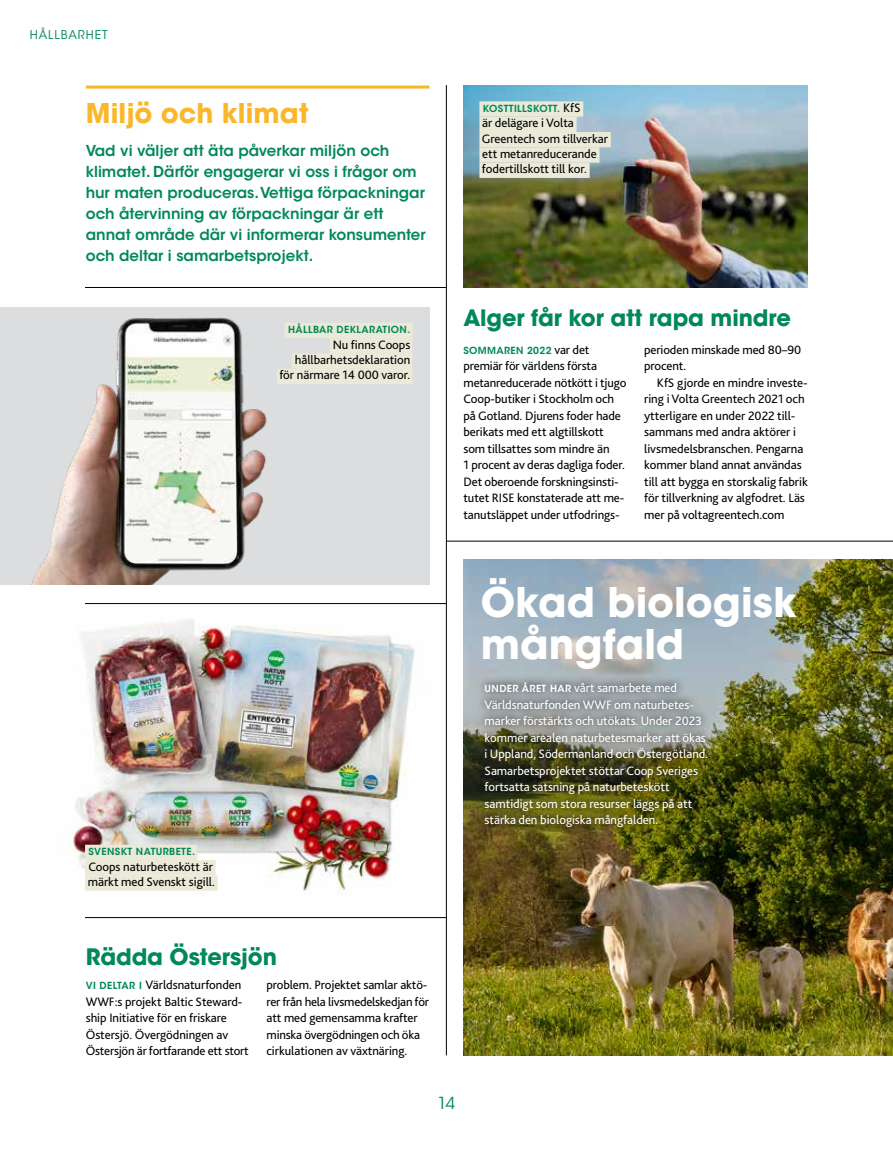
<style>
.page{position:relative;width:893px;height:1149px;background:#fff}
.page>*{position:absolute;margin:0;border:0;box-sizing:border-box;transform-origin:0 0}
.t1{font:700 40.5px/42px "ITC Avant Garde Std";color:#fff}
.t2{font:700 27px "ITC Avant Garde Std";letter-spacing:.005em;color:#fbb72b}
.t3{font:700 22.5px "ITC Avant Garde Std";letter-spacing:-.005em;color:#008957}
.t4{font:16.5px "ITC Avant Garde Std";color:#008957}
.t5{font:600 15px/21px "ITC Avant Garde Std";color:#008957}
.t6{font:12.75px/16.5px "Bliss";letter-spacing:-.01em;color:#000}
.t7{font:12.75px/16.5px "Bliss";letter-spacing:-.005em;color:#fff}
.t8{font:12px "ITC Avant Garde Std";letter-spacing:.08em;color:#008957}
.t9{font:600 9.75px "ITC Avant Garde Std";letter-spacing:.04em;color:#008957}
.s1{font-family:"Bliss";font-weight:400;font-size:12.75px;color:#000}
.s2{font-family:"ITC Avant Garde Std";font-weight:600;font-size:9.75px;color:#008957}
.s3{font-family:"ITC Avant Garde Std";font-weight:600;font-size:9.75px}
</style>
<div class="page">
<img style="left:0;top:307px;width:429px;height:277px">
<img style="left:70px;top:619px;width:345px;height:275px">
<img style="left:463px;top:560px;width:430px;height:495px">
<svg style="left:476px;top:674px;width:239px;height:162px;background:#6a6c4e"></svg>
<hr style="left:446px;top:85px;width:1px;height:969px;background:#000">
<hr style="left:447px;top:540px;width:446px;height:1px;background:#000">
<hr style="left:85px;top:917px;width:362px;height:1px;background:#000">
<hr style="left:85px;top:287px;width:362px;height:1px;background:#000">
<hr style="left:85px;top:603px;width:362px;height:1px;background:#000">
<hr style="left:86px;top:85px;width:343px;height:3px;background:#fbb72b">
<div style="left:85px;top:844px;width:112px;height:15px;background:#ebe9d8"></div>
<div style="left:85px;top:859px;width:131px;height:16px;background:#ebe9d8"></div>
<div style="left:85px;top:875px;width:133px;height:15px;background:#ebe9d8"></div>
<div style="left:285px;top:323px;width:128px;height:15px;background:#ebe9d8"></div>
<div style="left:330px;top:338px;width:82px;height:15px;background:#ebe9d8"></div>
<div style="left:292px;top:353px;width:120px;height:15px;background:#ebe9d8"></div>
<div style="left:277px;top:368px;width:135px;height:16px;background:#ebe9d8"></div>
<img style="left:463px;top:85px;width:345px;height:202px">
<div style="left:479px;top:101px;width:104px;height:16px;background:#ebe9d8"></div>
<div style="left:479px;top:117px;width:98px;height:15px;background:#ebe9d8"></div>
<div style="left:479px;top:132px;width:132px;height:15px;background:#ebe9d8"></div>
<div style="left:479px;top:147px;width:120px;height:15px;background:#ebe9d8"></div>
<div style="left:479px;top:162px;width:111px;height:16px;background:#ebe9d8"></div>
<p class="t8" style="left:30px;top:27px;width:80px">HÅLLBARHET</p>
<h2 class="t2" style="left:86px;top:95px;width:224px">Miljö och klimat</h2>
<p class="t5" style="left:86px;top:140px;width:341px">Vad vi väljer att äta påverkar miljön och klimatet. Därför engagerar vi oss i frågor om hur maten produceras. Vettiga förpackningar och återvinning av förpackningar är ett annat område där vi informerar konsumenter och deltar i samarbetsprojekt.</p>
<p class="t9" style="left:288px;top:323px;width:124px">HÅLLBAR DEKLARATION.</p>
<p class="t6" style="left:279px;top:337px;width:132px;line-height:15.3px;text-align:right">Nu finns Coops hållbarhetsdeklaration för närmare 14 000 varor.</p>
<p class="t9" style="left:483px;top:102px;width:99px">KOSTTILLSKOTT. <span class="s1">KfS</span></p>
<p class="t6" style="left:482px;top:115px;width:128px;line-height:15.3px">är delägare i Volta<br>Greentech som tillverkar ett metanreducerande fodertillskott till kor.</p>
<h3 class="t3" style="left:463px;top:303px;width:329px">Alger får kor att rapa mindre</h3>
<p class="t9" style="left:463px;top:344px;width:127px">SOMMAREN 2022 <span class="s1">var det</span></p>
<p class="t6" style="left:463px;top:357px;width:165px">premiär för världens första metanreducerade nötkött i tjugo<br>Coop-butiker i Stockholm och på Gotland. Djurens foder hade berikats med ett algtillskott som tillsattes som mindre än<br>1 procent av deras dagliga foder.<br>Det oberoende forskningsinsti&shy;tutet RISE konstaterade att me&shy;tanutsläppet under utfodrings-</p>
<p class="t6" style="left:644px;top:341px;width:159px">perioden minskade med 80–90 procent.</p>
<p class="t6" style="left:644px;top:374px;width:165px;text-indent:13px">KfS gjorde en mindre investe&shy;ring i Volta Greentech 2021 och ytterligare en under 2022 till&shy;sammans med andra aktörer i livsmedelsbranschen. Pengarna kommer bland annat användas till att bygga en storskalig fabrik för tillverkning av algfodret. Läs mer på voltagreentech.com</p>
<p class="t9" style="left:88px;top:845px;width:108px">SVENSKT NATURBETE.</p>
<p class="t6" style="left:88px;top:858px;width:129px;line-height:15.3px">Coops naturbeteskött är märkt med Svenskt sigill.</p>
<h3 class="t3" style="left:86px;top:941px;width:193px">Rädda Östersjön</h3>
<p class="t6" style="left:86px;top:976px;width:165px"><span class="s2">VI DELTAR I</span> Världsnaturfonden<br>WWF:s projekt Baltic Steward&shy;ship Initiative för en friskare<br>Östersjö. Övergödningen av<br>Östersjön är fortfarande ett stort</p>
<p class="t6" style="left:266px;top:976px;width:164px">problem. Projektet samlar aktö&shy;rer från hela livsmedelskedjan för att med gemensamma krafter minska övergödningen och öka cirkulationen av växtnäring.</p>
<p class="t4" style="left:438px;top:1092px;width:19px">14</p>
<h1 class="t1" style="left:481px;top:580px;width:318px">Ökad biologisk mångfald</h1>
<p class="t7" style="left:485px;top:679px;width:225px"><span class="s3">UNDER ÅRET HAR</span> vårt samarbete med Världsnaturfonden WWF om naturbetes&shy;marker förstärkts och utökats. Under 2023 kommer arealen naturbetesmarker att ökas i Uppland, Södermanland och Östergötland.<br>Samarbetsprojektet stöttar Coop Sveriges fortsatta satsning på naturbeteskött samtidigt som stora resurser läggs på att stärka den biologiska mångfalden.</p>
</div>
